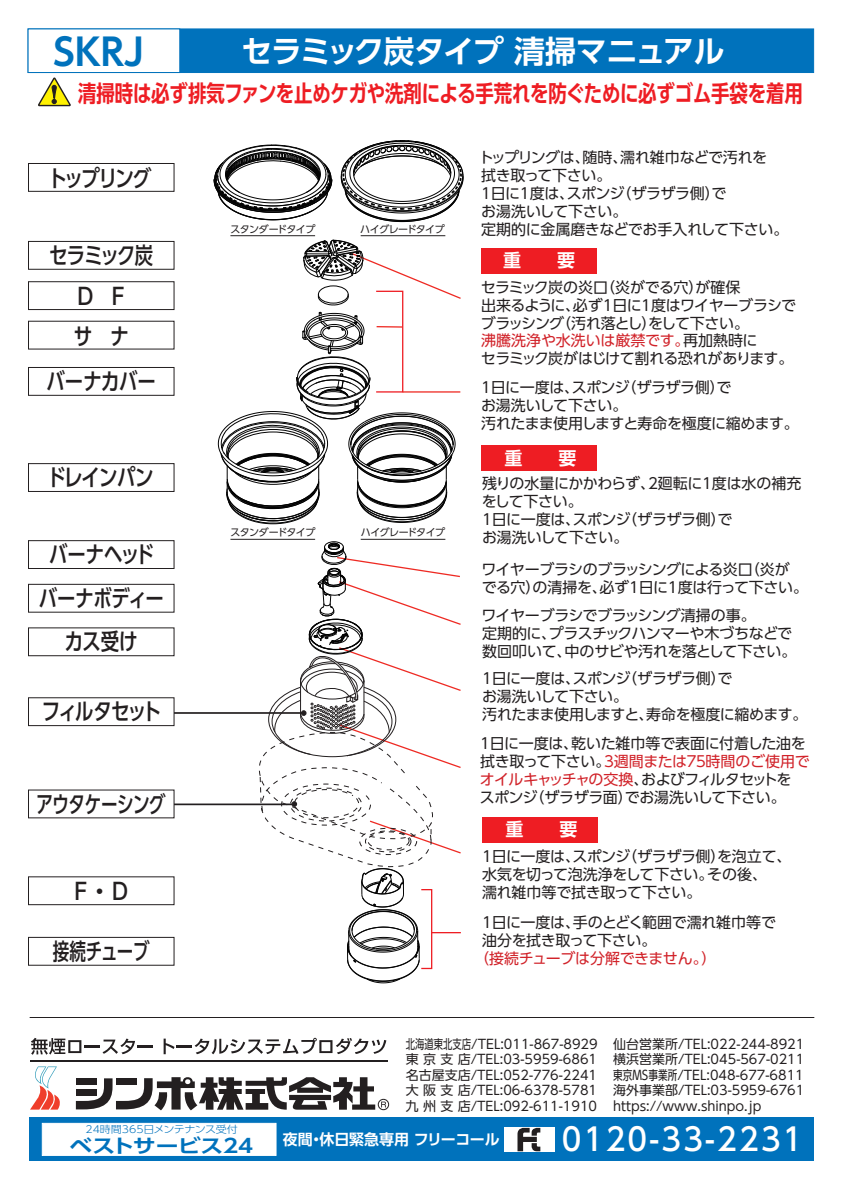
<style>
.page{position:relative;width:842px;height:1191px;background:#fff}
.page>*{position:absolute;margin:0;border:0;box-sizing:border-box;transform-origin:0 0}
.t1{font:700 37px "UD Shin Go Pro De";color:#0072bc}
.t2{font:500 31.1px "UD Shin Go Pro";letter-spacing:.075em;color:#fff;scale:.96 1}
.t3{font:700 31px "UD Shin Go Pro De";letter-spacing:-.04em;color:#fff}
.t4{font:500 23px/43.6px "UD Shin Go C Oeiz Pr 6";letter-spacing:-.025em;color:#231f20;text-align:center}
.t5{font:23px "UD Shin Go C Oeiz Pr 6 De B";letter-spacing:-.005em;color:#ee1d23}
.t6{font:500 23px "UD Shin Go C Oeiz Pr 6";letter-spacing:-.025em;color:#231f20;scale:.9 1}
.t7{font:500 23px "UD Shin Go C Oeiz Pr 6";letter-spacing:-.07em;color:#231f20}
.t8{font:700 19px "UD Shin Go Pro De";letter-spacing:-.01em;color:#0072bc;scale:1.2 1}
.t9{font:700 18px "UD Shin Go Pro De";color:#fff}
.t10{font:15px/18px "UD Shin Go Pro";letter-spacing:-.025em;color:#231f20}
.t11{font:15px "UD Shin Go Pro";letter-spacing:-.015em;color:#d1232a}
.t12{font:700 15px "UD Shin Go Pro De";letter-spacing:-.005em;color:#fff}
.t13{font:13px/15.6px "UD Shin Go Pro";color:#231f20;text-align:justify}
.t14{font:13px/15.6px "UD Shin Go Pro";color:#231f20;text-align:justify;scale:.72 1}
.t15{font:10px "UD Shin Go Pro";letter-spacing:-.055em;color:#231f20}
.t16{font:300 9.9px "UD Shin Go Pro";letter-spacing:-.02em;color:#0072bc;scale:1.11 1}
.s1{color:#d1232a}
.s2{font-family:"UD Shin Go C Oeiz Pr 6"}
</style>
<div class="page">
<hr style="left:174px;top:712px;width:128px;height:2px;background:#231f20">
<div style="left:482px;top:445px;width:115px;height:26px;background:#ee1d23"></div>
<div style="left:483px;top:817px;width:115px;height:26px;background:#ee1d23"></div>
<div style="left:481px;top:248px;width:116px;height:26px;background:#ee1d23"></div>
<div style="left:324px;top:542px;width:19px;height:11px;border:1px solid #030303;border-radius:50%"></div>
<svg style="left:304px;top:240px;width:157px;height:65px"></svg>
<svg style="left:250px;top:543px;width:211px;height:440px"></svg>
<svg style="left:214px;top:145px;width:119px;height:75px"></svg>
<hr style="left:403px;top:391px;width:57px;height:2px;background:#ee2a23">
<hr style="left:174px;top:804px;width:118px;height:1px;background:#231f20">
<div style="left:28px;top:28px;width:786px;height:45px;background:#0072bc;border:1px solid #0072bc"></div>
<div style="left:28px;top:28px;width:152px;height:45px;background:#fff;border:1px solid #0072bc"></div>
<svg style="left:38px;top:77px;width:33px;height:30px"></svg>
<hr style="left:30px;top:1061px;width:358px;height:1px;background:#231f20">
<svg style="left:31px;top:1038px;width:122px;height:17px"></svg>
<svg style="left:164px;top:1038px;width:222px;height:16px"></svg>
<div style="left:29px;top:1118px;width:785px;height:43px;background:#0072bc"></div>
<div style="left:504px;top:1127px;width:50px;height:25px;background:#fff"></div>
<svg style="left:518px;top:1128px;width:22px;height:23px"></svg>
<div style="left:42px;top:1123px;width:234px;height:33px;background:#fff;border:1px solid #fff"></div>
<svg style="left:30px;top:1067px;width:30px;height:43px"></svg>
<svg style="left:76px;top:1077px;width:299px;height:33px"></svg>
<div style="left:378px;top:1099px;width:11px;height:11px;border:1px solid #231f20;border-radius:50%"></div>
<svg style="left:381px;top:1102px;width:5px;height:5px"></svg>
<svg style="left:341px;top:140px;width:123px;height:82px"></svg>
<svg style="left:218px;top:312px;width:238px;height:212px"></svg>
<div style="left:28px;top:163px;width:146px;height:29px;border:1px solid #231f20"></div>
<div style="left:28px;top:241px;width:146px;height:29px;border:1px solid #231f20"></div>
<div style="left:28px;top:367px;width:146px;height:29px;border:1px solid #231f20"></div>
<div style="left:28px;top:540px;width:146px;height:29px;border:1px solid #231f20"></div>
<div style="left:28px;top:584px;width:146px;height:28px;border:1px solid #231f20"></div>
<div style="left:28px;top:628px;width:146px;height:28px;border:1px solid #231f20"></div>
<div style="left:28px;top:698px;width:146px;height:28px;border:1px solid #231f20"></div>
<div style="left:28px;top:937px;width:146px;height:28px;border:1px solid #231f20"></div>
<div style="left:28px;top:463px;width:146px;height:29px;border:1px solid #231f20"></div>
<div style="left:28px;top:281px;width:146px;height:29px;border:1px solid #231f20"></div>
<div style="left:28px;top:877px;width:146px;height:28px;border:1px solid #231f20"></div>
<hr style="left:30px;top:1017px;width:784px;height:1px;background:#231f20">
<h1 class="t1" style="left:54px;top:22px;width:92px">SKRJ</h1>
<h3 class="t3" style="left:241px;top:26px;width:485px">セラミック炭タイプ 清掃マニュアル</h3>
<h3 class="t5" style="left:78px;top:74px;width:726px">清掃時は必ず排気ファンを止めケガや洗剤による手荒れを防ぐために必ずゴム手袋を着用</h3>
<h3 class="t4" style="left:48px;top:155px;width:105px">トップリング</h3>
<h3 class="t4" style="left:49px;top:233px;width:106px">セラミック炭</h3>
<h3 class="t4" style="left:78px;top:274px;width:49px">D　F</h3>
<h3 class="t4" style="left:74px;top:313px;width:57px">サ　ナ</h3>
<h3 class="t4" style="left:47px;top:359px;width:111px">バーナカバー</h3>
<h3 class="t4" style="left:47px;top:455px;width:108px">ドレインパン</h3>
<h3 class="t4" style="left:39px;top:532px;width:127px">バーナヘッドバーナボディーカス受け</h3>
<h3 class="t7" style="left:42px;top:693px;width:121px">フィルタセット</h3>
<h3 class="t6" style="left:37px;top:786px;width:145px">アウタケーシング</h3>
<h3 class="t4" style="left:74px;top:869px;width:55px">F ・ D</h3>
<h3 class="t6" style="left:53px;top:933px;width:109px">接続チューブ</h3>
<p class="t15" style="left:230px;top:221px;width:86px">スタンダードタイプ</p>
<p class="t15" style="left:360px;top:221px;width:86px">ハイグレードタイプ</p>
<p class="t15" style="left:231px;top:524px;width:86px">スタンダードタイプ</p>
<p class="t15" style="left:361px;top:524px;width:86px">ハイグレードタイプ</p>
<p class="t10" style="left:479px;top:148px;width:311px">トップリングは、随時、濡れ雑巾などで汚れを<br>拭き取って下さい。<br>1日に1度は、スポンジ（ザラザラ側）で<br>お湯洗いして下さい。<br>定期的に金属磨きなどでお手入れして下さい。</p>
<p class="t9" style="left:503px;top:246px;width:73px">重　　要</p>
<p class="t10" style="left:481px;top:278px;width:317px">セラミック炭の炎口（炎がでる穴）が確保<br>出来るように、必ず1日に1度はワイヤーブラシでブラッシング（汚れ落とし）をして下さい。</p>
<p class="t10" style="left:481px;top:331px;width:314px"><span class="s1">沸騰洗浄や水洗いは厳禁です。</span>再加熱時に<br>セラミック炭がはじけて割れる恐れがあります。</p>
<p class="t10" style="left:481px;top:378px;width:319px">1日に一度は、スポンジ（ザラザラ側）で<br>お湯洗いして下さい。<br>汚れたまま使用しますと寿命を極度に縮めます。</p>
<p class="t9" style="left:504px;top:444px;width:73px">重　　要</p>
<p class="t10" style="left:482px;top:474px;width:321px">残りの水量にかかわらず、2廻転に1度は水の補充をして下さい。<br>1日に一度は、スポンジ（ザラザラ側）で<br>お湯洗いして下さい。</p>
<p class="t10" style="left:481px;top:560px;width:328px">ワイヤーブラシのブラッシングによる炎口（炎がでる穴）の清掃を、必ず1日に1度は行って下さい。</p>
<p class="t10" style="left:482px;top:606px;width:317px">ワイヤーブラシでブラッシング清掃の事。<br>定期的に、プラスチックハンマーや木づちなどで数回叩いて、中のサビや汚れを落として下さい。</p>
<p class="t10" style="left:482px;top:669px;width:327px">1日に一度は、スポンジ（ザラザラ側）で<br>お湯洗いして下さい。<br>汚れたまま使用しますと、寿命を極度に縮めます。</p>
<p class="t10" style="left:480px;top:734px;width:332px">1日に一度は、乾いた雑巾等で表面に付着した油を拭き取って下さい。<span class="s1">3週間または７５時間のご使用でオイルキャッチャの交換</span>、およびフィルタセットをスポンジ（ザラザラ面）でお湯洗いして下さい。</p>
<p class="t9" style="left:506px;top:815px;width:74px">重　　要</p>
<p class="t10" style="left:482px;top:846px;width:311px">1日に一度は、スポンジ（ザラザラ側）を泡立て、水気を切って泡洗浄をして下さい。その後、<br>濡れ雑巾等で拭き取って下さい。</p>
<p class="t10" style="left:482px;top:912px;width:296px">1日に一度は、手のとどく範囲で濡れ雑巾等で油分を拭き取って下さい。</p>
<p class="t11" style="left:474px;top:946px;width:244px">（接続チューブは分解できません。）</p>
<p class="t14" style="left:406px;top:1035px;width:268px">北海道東北支店/TEL:011-867-8929東京支店/TEL:03-5959-6861名古屋支店/TEL:052-776-2241大阪支店/TEL:06-6378-5781九州支店/TEL:092-611-1910</p>
<p class="t13" style="left:613px;top:1035px;width:193px">仙台営業所/TEL:022-244-8921横浜営業所/TEL:045-567-0211<span class="s2">東京MS事業所</span>/TEL:048-677-6811海外事業部/TEL:03-5959-6761 https://www.shinpo.jp</p>
<p class="t16" style="left:85px;top:1121px;width:139px">24時間365日メンテナンス受付</p>
<p class="t8" style="left:70px;top:1130px;width:155px">ベストサービス24</p>
<p class="t12" style="left:283px;top:1127px;width:219px">夜間・休日緊急専用 フリーコール</p>
<h2 class="t2" style="left:562px;top:1114px;width:252px">0120-33-2231</h2>
</div>
